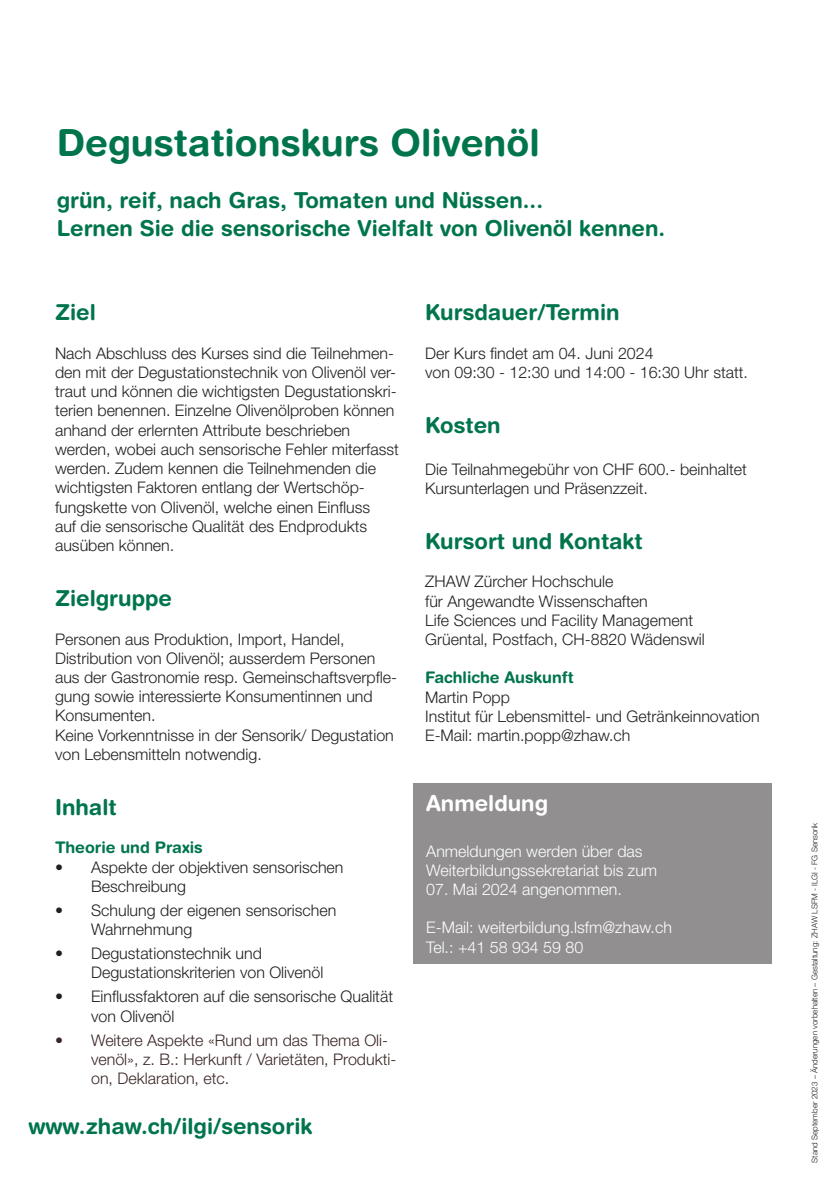
<style>
.page{position:relative;width:840px;height:1191px;background:#fff}
.page>*{position:absolute;margin:0;border:0;box-sizing:border-box;transform-origin:0 0}
.t1{font:700 37.4px "Helvetica Rounded LT Std";color:#00754b}
.t2{font:700 22px/28px "Helvetica Rounded LT Std";color:#00754b}
.t3{font:700 22px "Helvetica Rounded LT Std";color:#fff}
.t4{font:300 16px/19.2px "Helvetica Neue LT Std";color:#231f20}
.t5{font:300 16px/19.2px "Helvetica Neue LT Std";color:#fff}
.t6{font:300 16px/19.2px "Helvetica Neue LT Std";color:#3a2625}
.t7{font:700 16px "Helvetica Rounded LT Std";color:#00754b}
.t8{font:300 8px "Helvetica Neue LT Std";color:#231f20}
</style>
<div class="page">
<div style="left:413px;top:783px;width:357px;height:180px;background:#918f8f"></div>
<h1 class="t1" style="left:57px;top:120px;width:484px">Degustationskurs Olivenöl</h1>
<h2 class="t2" style="left:57px;top:186px;width:609px">grün, reif, nach Gras, Tomaten und Nüssen...<br>Lernen Sie die sensorische Vielfalt von Olivenöl kennen.</h2>
<h2 class="t2" style="left:55px;top:298px;width:42px">Ziel</h2>
<p class="t4" style="left:55px;top:343px;width:345px">Nach Abschluss des Kurses sind die Teilnehmen&shy;den mit der Degustationstechnik von Olivenöl ver&shy;traut und können die wichtigsten Degustationskri&shy;terien benennen. Einzelne Olivenölproben können anhand der erlernten Attribute beschrieben werden, wobei auch sensorische Fehler miterfasst werden. Zudem kennen die Teilnehmenden die wichtigsten Faktoren entlang der Wertschöp&shy;fungskette von Olivenöl, welche einen Einfluss<br>auf die sensorische Qualität des Endprodukts ausüben können.</p>
<h2 class="t2" style="left:55px;top:584px;width:118px">Zielgruppe</h2>
<p class="t4" style="left:55px;top:629px;width:343px">Personen aus Produktion, Import, Handel, Distribution von Olivenöl; ausserdem Personen aus der Gastronomie resp. Gemeinschaftsverpfle&shy;gung sowie interessierte Konsumentinnen und Konsumenten.<br>Keine Vorkenntnisse in der Sensorik/ Degustation von Lebensmitteln notwendig.</p>
<h2 class="t2" style="left:55px;top:792px;width:63px">Inhalt</h2>
<p class="t7" style="left:55px;top:838px;width:149px">Theorie und Praxis</p>
<p class="t4" style="left:91px;top:857px;width:254px;text-indent:-36px">• Aspekte der objektiven sensorischen<br>Beschreibung</p>
<p class="t4" style="left:91px;top:900px;width:247px;text-indent:-36px">• Schulung der eigenen sensorischen<br>Wahrnehmung</p>
<p class="t4" style="left:91px;top:943px;width:234px;text-indent:-36px">• Degustationstechnik und<br>Degustationskriterien von Olivenöl</p>
<p class="t4" style="left:91px;top:986px;width:303px;text-indent:-36px">• Einflussfaktoren auf die sensorische Qualität von Olivenöl</p>
<p class="t6" style="left:91px;top:1030px;width:306px;text-indent:-36px">• Weitere Aspekte «Rund um das Thema Oli&shy;venöl», z. B.: Herkunft / Varietäten, Produkti&shy;on, Deklaration, etc.</p>
<h2 class="t2" style="left:28px;top:1112px;width:285px">www.zhaw.ch/ilgi/sensorik</h2>
<h2 class="t2" style="left:425px;top:298px;width:196px">Kursdauer/Termin</h2>
<p class="t4" style="left:425px;top:343px;width:324px">Der Kurs findet am 04. Juni 2024<br>von 09:30 - 12:30 und 14:00 - 16:30 Uhr statt.</p>
<h2 class="t2" style="left:425px;top:411px;width:77px">Kosten</h2>
<p class="t4" style="left:425px;top:459px;width:323px">Die Teilnahmegebühr von CHF 600.- beinhaltet<br>Kursunterlagen und Präsenzzeit.</p>
<h2 class="t2" style="left:425px;top:527px;width:219px">Kursort und Kontakt</h2>
<p class="t4" style="left:425px;top:572px;width:281px">ZHAW Zürcher Hochschule<br>für Angewandte Wissenschaften<br>Life Sciences und Facility Management Grüental, Postfach, CH-8820 Wädenswil</p>
<p class="t7" style="left:425px;top:668px;width:150px">Fachliche Auskunft</p>
<p class="t4" style="left:425px;top:687px;width:336px">Martin Popp<br>Institut für Lebensmittel- und Getränkeinnovation<br>E-Mail: martin.popp@zhaw.ch</p>
<h2 class="t3" style="left:426px;top:789px;width:123px">Anmeldung</h2>
<p class="t5" style="left:426px;top:841px;width:232px">Anmeldungen werden über das<br>Weiterbildungssekretariat bis zum</p>
<p class="t5" style="left:426px;top:879px;width:197px">07. Mai 2024 angenommen.</p>
<p class="t5" style="left:426px;top:917px;width:247px">E-Mail: weiterbildung.lsfm@zhaw.ch<br>Tel.: +41 58 934 59 80</p>
<p class="t8" style="left:809px;top:1162px;width:341px;rotate:-90deg">Stand September 2023 – Änderungen vorbehalten – Gestaltung: ZHAW LSFM - ILGI - FG Sensorik</p>
</div>
